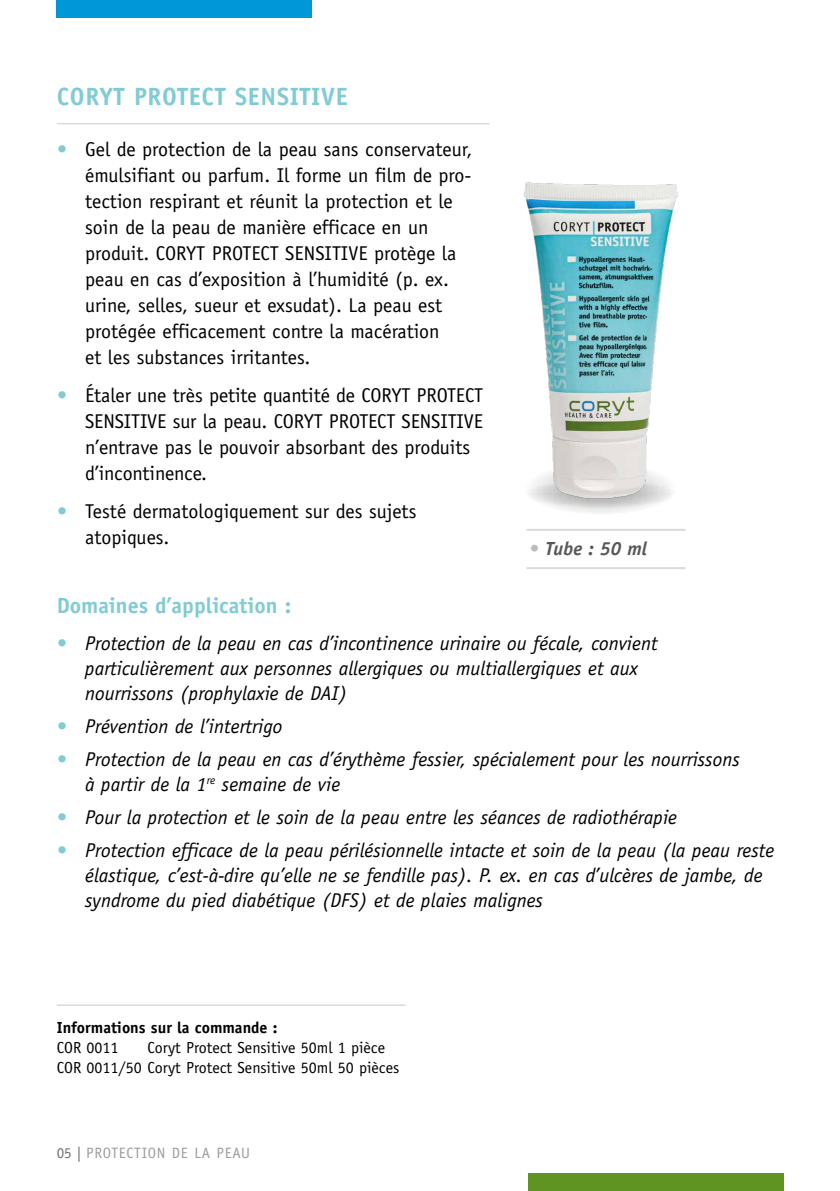
<style>
.page{position:relative;width:840px;height:1191px;background:#fff}
.page>*{position:absolute;margin:0;border:0;box-sizing:border-box;transform-origin:0 0}
.t1{font:700 25px "Officina Sans";letter-spacing:.025em;color:#81cbd4}
.t2{font:700 22px "Officina Sans";color:#81cbd4}
.t3{font:italic 20px/25px "Officina Sans";color:#000}
.t4{font:20px/26px "Officina Sans";color:#000}
.t5{font:italic 700 19px "Officina Sans";color:#575756}
.t6{font:16px/20px "Officina Sans";color:#000}
.t7{font:700 16px "Officina Sans";color:#000}
.t8{font:15px "Officina Sans";letter-spacing:.05em;color:#9d9d9c}
.s1{font-style:italic;color:#81cbd4}
.s2{color:#bcbcbc}
.s3{color:#81cbd4}
.s4{color:#706f6f}
</style>
<div class="page">
<div style="left:57px;top:0;width:255px;height:17px;background:#0097d9"></div>
<div style="left:527px;top:1174px;width:255px;height:17px;background:#609422"></div>
<hr style="left:57px;top:123px;width:432px;height:1px;background:#dadada">
<img style="left:523px;top:182px;width:155px;height:331px">
<hr style="left:526px;top:529px;width:159px;height:2px;background:#dadada">
<hr style="left:526px;top:567px;width:159px;height:2px;background:#dadada">
<hr style="left:57px;top:1004px;width:348px;height:2px;background:#dadada">
<p class="t1" style="left:57px;top:81px;width:292px">CORYT PROTECT SENSITIVE</p>
<p class="t4" style="left:85px;top:136px;width:388px;text-indent:-28px"><span class="s1">•</span> Gel de protection de la peau sans conservateur, émulsifiant ou parfum. Il forme un film de pro&shy;tection respirant et réunit la protection et le soin de la peau de manière efficace en un produit. CORYT PROTECT SENSITIVE protège la peau en cas d’exposition à l’humidité (p. ex. urine, selles, sueur et exsudat). La peau est protégée efficacement contre la macération<br>et les substances irritantes.</p>
<p class="t4" style="left:85px;top:382px;width:399px;text-indent:-28px"><span class="s1">•</span> Étaler une très petite quantité de CORYT PROTECT SENSITIVE sur la peau. CORYT PROTECT SENSITIVE n’entrave pas le pouvoir absorbant des produits d’incontinence.</p>
<p class="t4" style="left:85px;top:498px;width:332px;text-indent:-28px"><span class="s1">•</span> Testé dermatologiquement sur des sujets atopiques.</p>
<p class="t5" style="left:529px;top:537px;width:119px"><span class="s2">•</span> Tube : 50 ml</p>
<p class="t2" style="left:57px;top:591px;width:236px">Domaines d’application :</p>
<p class="t3" style="left:85px;top:630px;width:573px;text-indent:-28px"><span class="s3">•</span> Protection de la peau en cas d’incontinence urinaire ou fécale, convient particulièrement aux personnes allergiques ou multiallergiques et aux nourrissons (prophylaxie de DAI)</p>
<p class="t3" style="left:57px;top:713px;width:227px"><span class="s3">•</span> Prévention de l’intertrigo</p>
<p class="t3" style="left:85px;top:746px;width:655px;text-indent:-28px"><span class="s3">•</span> Protection de la peau en cas d’érythème fessier, spécialement pour les nourrissons à partir de la 1<sup>re</sup> semaine de vie</p>
<p class="t3" style="left:57px;top:804px;width:621px"><span class="s3">•</span> Pour la protection et le soin de la peau entre les séances de radiothérapie</p>
<p class="t3" style="left:85px;top:837px;width:690px;text-indent:-28px"><span class="s3">•</span> Protection efficace de la peau périlésionnelle intacte et soin de la peau (la peau reste élastique, c’est-à-dire qu’elle ne se fendille pas). P. ex. en cas d’ulcères de jambe, de syndrome du pied diabétique (DFS) et de plaies malignes</p>
<p class="t7" style="left:57px;top:1018px;width:222px">Informations sur la commande :</p>
<p class="t6" style="left:57px;top:1038px;width:63px">COR 0011</p>
<p class="t6" style="left:57px;top:1038px;width:344px;text-indent:91px">Coryt Protect Sensitive 50ml 1 pièce<br>COR 0011/50 Coryt Protect Sensitive 50ml 50 pièces</p>
<p class="t8" style="left:57px;top:1143px;width:195px"><span class="s4">05 |</span> PROTECTION DE LA PEAU</p>
</div>
